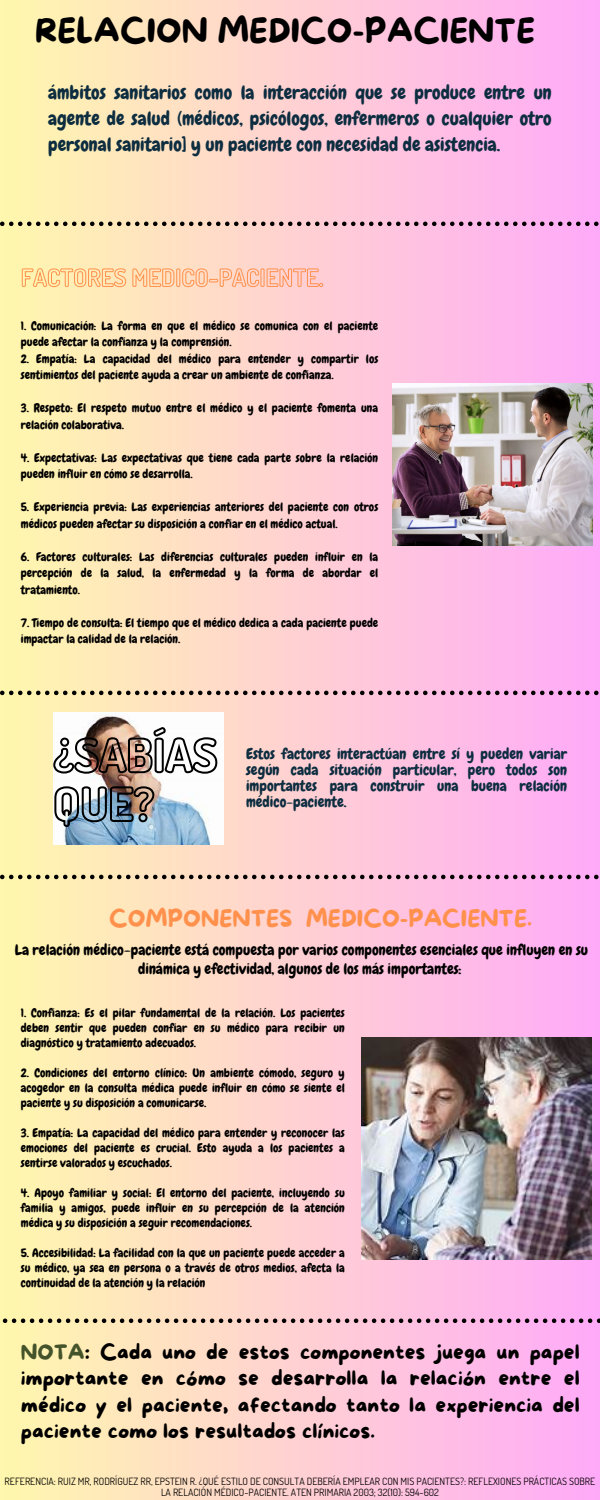
<style>
.page{position:relative;width:600px;height:1500px;background:#fff}
.page>*{position:absolute;margin:0;border:0;box-sizing:border-box;transform-origin:0 0}
.t1{font:33px "More Sugar";color:#000}
.t2{font:23px "More Sugar";color:#ff914d}
.t3{font:21px/26.2px "More Sugar";color:#000;text-align:justify}
.t4{font:19px/26.2px "Chewy";color:#0d2d40;text-align:justify}
.t5{font:15px/15.8px "Chewy";color:#0d2d40;text-align:justify}
.t6{font:15px/18.8px "Chewy";color:#000;text-align:center}
.t7{font:12px/15px "Chewy";color:#000}
.t8{font:10px/10.5px "Dosis";color:#000;text-align:center}
.s1{color:#44532a}
</style>
<div class="page">
<div style="left:0;top:0;width:600px;height:1500px;background:linear-gradient(to right,#fff7ad,#ffaaf8)"></div>
<svg style="left:0;top:222px;width:599px;height:4px;background:#937879"></svg>
<svg style="left:0;top:1319px;width:600px;height:4px;background:#94787a"></svg>
<svg style="left:0;top:691px;width:599px;height:4px;background:#927778"></svg>
<img style="left:393px;top:383px;width:199px;height:162px">
<img style="left:53px;top:713px;width:171px;height:132px">
<svg style="left:0;top:875px;width:599px;height:4px;background:#927778"></svg>
<img style="left:362px;top:1038px;width:229px;height:222px">
<svg style="left:21px;top:268px;width:303px;height:20px;background:#ffcaa2"></svg>
<svg style="left:52px;top:726px;width:167px;height:49px"></svg>
<img style="left:53px;top:785px;width:102px;height:44px">
<h3 class="t1" style="left:35px;top:13px;width:501px">RELACION MEDICO-PACIENTE</h3>
<p class="t4" style="left:48px;top:79px;width:505px">ámbitos sanitarios como la interacción que se produce entre un agente de salud (médicos, psicólogos, enfermeros o cualquier otro personal sanitario] y un paciente con necesidad de asistencia.</p>
<p class="t7" style="left:21px;top:317px;width:359px;line-height:16.5px">1. Comunicación: La forma en que el médico se comunica con el paciente puede afectar la confianza y la comprensión.</p>
<p class="t7" style="left:21px;top:350px;width:359px;line-height:16.5px">2. Empatía: La capacidad del médico para entender y compartir los sentimientos del paciente ayuda a crear un ambiente de confianza.</p>
<p class="t7" style="left:21px;top:400px;width:359px;line-height:16.5px">3. Respeto: El respeto mutuo entre el médico y el paciente fomenta una relación colaborativa.</p>
<p class="t7" style="left:21px;top:449px;width:359px;line-height:16.5px">4. Expectativas: Las expectativas que tiene cada parte sobre la relación pueden influir en cómo se desarrolla.</p>
<p class="t7" style="left:21px;top:499px;width:359px;line-height:16.5px">5. Experiencia previa: Las experiencias anteriores del paciente con otros médicos pueden afectar su disposición a confiar en el médico actual.</p>
<p class="t7" style="left:21px;top:548px;width:359px;line-height:16.5px;text-align:justify">6. Factores culturales: Las diferencias culturales pueden influir en la percepción de la salud, la enfermedad y la forma de abordar el tratamiento.</p>
<p class="t7" style="left:21px;top:614px;width:359px;line-height:16.5px">7. Tiempo de consulta: El tiempo que el médico dedica a cada paciente puede impactar la calidad de la relación.</p>
<p class="t5" style="left:246px;top:747px;width:323px">Estos factores interactúan entre sí y pueden variar según cada situación particular, pero todos son importantes para construir una buena relación médico-paciente.</p>
<h5 class="t2" style="left:109px;top:906px;width:425px">COMPONENTES MEDICO-PACIENTE.</h5>
<h1 class="t6" style="left:15px;top:941px;width:575px">La relación médico-paciente está compuesta por varios componentes esenciales que influyen en su dinámica y efectividad, algunos de los más importantes:</h1>
<h6 class="t7" style="left:21px;top:1006px;width:326px;text-align:justify">1. Confianza: Es el pilar fundamental de la relación. Los pacientes deben sentir que pueden confiar en su médico para recibir un diagnóstico y tratamiento adecuados.</h6>
<p class="t7" style="left:21px;top:1066px;width:326px;text-align:justify">2. Condiciones del entorno clínico: Un ambiente cómodo, seguro y acogedor en la consulta médica puede influir en cómo se siente el paciente y su disposición a comunicarse.</p>
<h4 class="t7" style="left:21px;top:1126px;width:326px;text-align:justify">3. Empatía: La capacidad del médico para entender y reconocer las emociones del paciente es crucial. Esto ayuda a los pacientes a sentirse valorados y escuchados.</h4>
<h6 class="t7" style="left:21px;top:1186px;width:326px;text-align:justify">4. Apoyo familiar y social: El entorno del paciente, incluyendo su familia y amigos, puede influir en su percepción de la atención médica y su disposición a seguir recomendaciones.</h6>
<p class="t7" style="left:21px;top:1246px;width:326px;text-align:justify">5. Accesibilidad: La facilidad con la que un paciente puede acceder a su médico, ya sea en persona o a través de otros medios, afecta la continuidad de la atención y la relación</p>
<h2 class="t3" style="left:21px;top:1340px;width:561px"><span class="s1">NOTA</span>: Cada uno de estos componentes juega un papel importante en cómo se desarrolla la relación entre el médico y el paciente, afectando tanto la experiencia del paciente como los resultados clínicos.</h2>
<p class="t8" style="left:5px;top:1476px;width:592px">REFERENCIA: RUIZ MR, RODRÍGUEZ RR, EPSTEIN R. ¿QUÉ ESTILO DE CONSULTA DEBERÍA EMPLEAR CON MIS PACIENTES?: REFLEXIONES PRÁCTICAS SOBRE<br>LA RELACIÓN MÉDICO-PACIENTE. ATEN PRIMARIA 2003; 32(10): 594-602</p>
</div>
